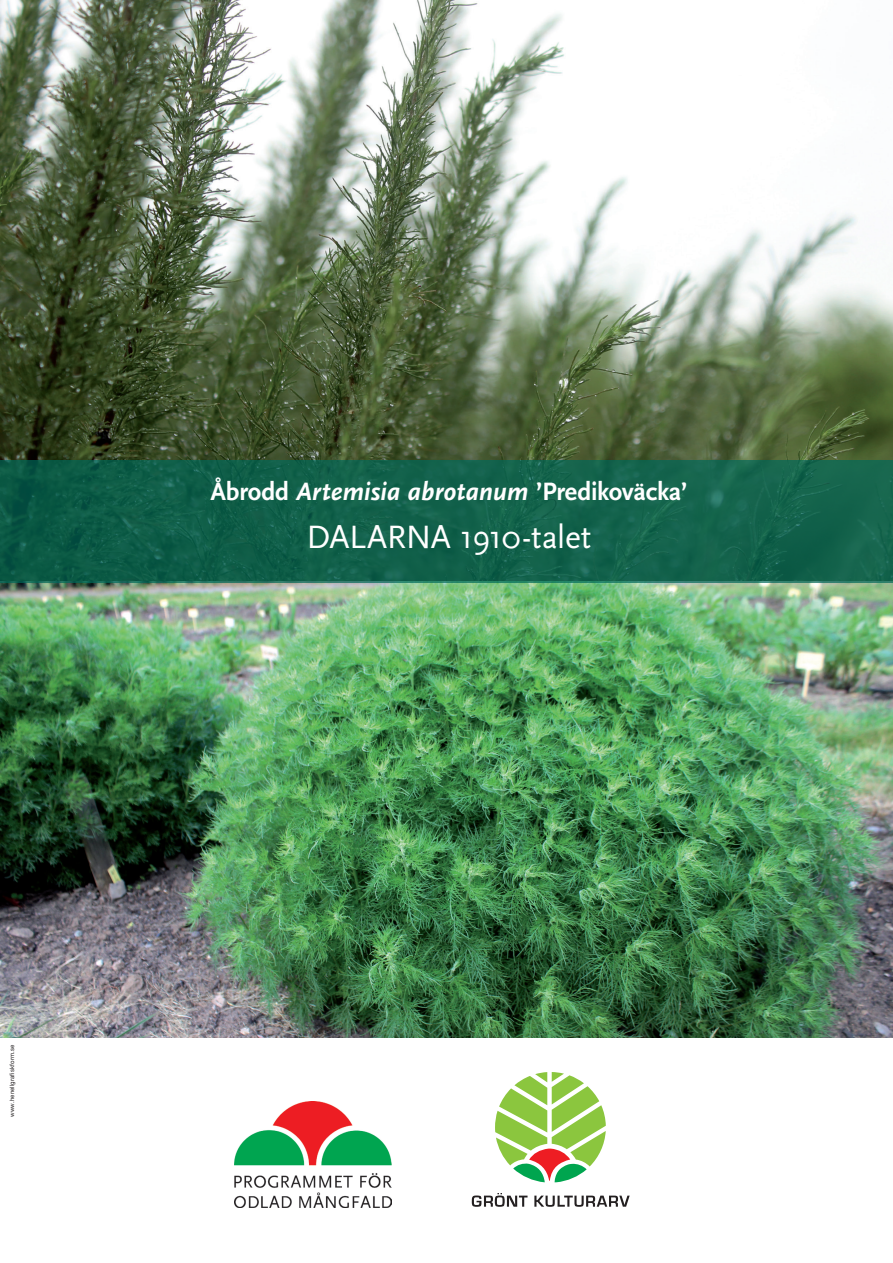
<style>
.page{position:relative;width:893px;height:1263px;background:#fff}
.page>*{position:absolute;margin:0;border:0;box-sizing:border-box;transform-origin:0 0}
.t1{font:33.75px "Scala Sans";letter-spacing:-.015em;color:#fff}
.t2{font:700 26.25px "Scala Sans";letter-spacing:-.01em;color:#fff}
.t3{font:6px "Helvetica Neue";letter-spacing:.025em;color:#231f20}
.s1{font-style:italic}
</style>
<div class="page">
<img style="left:234px;top:1101px;width:157px;height:106px">
<svg style="left:472px;top:1193px;width:55px;height:14px"></svg>
<svg style="left:534px;top:1195px;width:96px;height:12px"></svg>
<svg style="left:495px;top:1072px;width:111px;height:110px"></svg>
<img style="left:0;top:583px;width:893px;height:454px">
<img style="left:0;top:0;width:893px;height:460px">
<div style="left:0;top:460px;width:893px;height:123px;background:linear-gradient(to right,#0c5a46,#17674f)"></div>
<p class="t2" style="left:210px;top:477px;width:478px">Åbrodd <span class="s1">Artemisia abrotanum</span> ’Predikoväcka’</p>
<p class="t1" style="left:306px;top:519px;width:286px">DALARNA 1910-talet</p>
<p class="t3" style="left:9px;top:1117px;width:74px;rotate:-90deg">www.henellgrafiskform.se</p>
</div>
